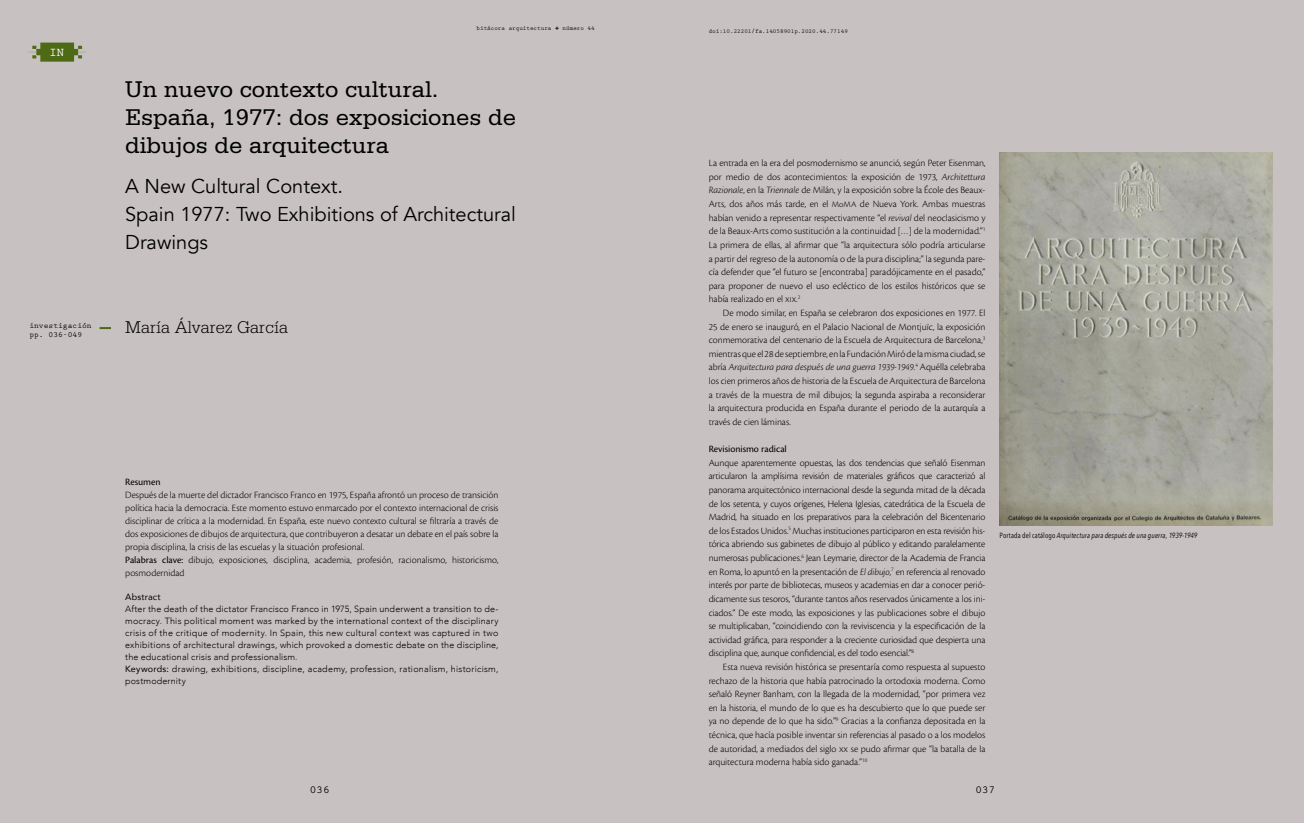
<style>
.page{position:relative;width:1304px;height:823px;background:#fff}
.page>*{position:absolute;margin:0;border:0;box-sizing:border-box;transform-origin:0 0}
.t1{font:24px/28px "Serifa Std";color:#000}
.t2{font:20px/28px "Avenir";color:#000}
.t3{font:300 18px "Serifa Std";color:#000}
.t4{font:700 12px "Prestige Elite Std";color:#fff}
.t5{font:700 11px "Prestige Elite Std";color:#000}
.t6{font:300 10px/13.6px "Cronos Pro";color:#000;text-align:justify}
.t7{font:10px "Cronos Pro";color:#000}
.t8{font:300 9px/12px "Avenir";letter-spacing:.02em;color:#000}
.t9{font:9px "Avenir";letter-spacing:.015em;color:#000}
.t10{font:700 8px/9.2px "Prestige Elite Std";color:#000}
.t11{font:italic 7.5px "Avenir Next Condensed";letter-spacing:.015em;color:#000}
.t12{font:700 6px "Prestige Elite Std";letter-spacing:-.005em;color:#000}
.s1{font-family:"Avenir Next Condensed"}
.s2{font-weight:400}
.s3{font-style:italic}
.s4{font-size:8.8px}
.s5{font-style:normal}
</style>
<div class="page">
<div style="left:0;top:0;width:1304px;height:822px;background:#c7c2c1"></div>
<img style="left:999px;top:152px;width:273px;height:373px">
<svg style="left:28px;top:43px;width:58px;height:19px"></svg>
<svg style="left:100px;top:327px;width:11px;height:2px"></svg>
<p class="t4" style="left:50px;top:46px;width:16px">IN</p>
<p class="t10" style="left:29px;top:320px;width:64px">investigación pp. 036-049</p>
<p class="t12" style="left:477px;top:25px;width:120px">bitácora arquitectura <span class="s1">+</span> número 44</p>
<h1 class="t1" style="left:125px;top:75px;width:392px">Un nuevo contexto cultural.<br>España, 1977: dos exposiciones de dibujos de arquitectura</h1>
<h2 class="t2" style="left:125px;top:173px;width:392px">A New Cultural Context.<br>Spain 1977: Two Exhibitions of Architectural<br>Drawings</h2>
<h3 class="t3" style="left:125px;top:317px;width:164px">María Álvarez García</h3>
<p class="t7" style="left:125px;top:476px;width:37px">Resumen</p>
<p class="t6" style="left:125px;top:488px;width:375px;line-height:13px;text-align:left">Después de la muerte del dictador Francisco Franco en 1975, España afrontó un proceso de transición política hacia la democracia. Este momento estuvo enmarcado por el contexto internacional de crisis disciplinar de crítica a la modernidad. En España, este nuevo contexto cultural se filtraría a través de dos exposiciones de dibujos de arquitectura, que contribuyeron a desatar un debate en el país sobre la propia disciplina, la crisis de las escuelas y la situación profesional.<br><span class="s2">Palabras clave:</span> dibujo, exposiciones, disciplina, academia, profesión, racionalismo, historicismo, posmodernidad</p>
<p class="t9" style="left:125px;top:589px;width:37px">Abstract</p>
<p class="t8" style="left:125px;top:602px;width:375px">After the death of the dictator Francisco Franco in 1975, Spain underwent a transition to de&shy;mocracy. This political moment was marked by the international context of the disciplinary crisis of the critique of modernity. In Spain, this new cultural context was captured in two exhibitions of architectural drawings, which provoked a domestic debate on the discipline, the educational crisis and professionalism.<br><span class="s2">Keywords:</span> drawing, exhibitions, discipline, academy, profession, rationalism, historicism, postmodernity</p>
<p class="t12" style="left:709px;top:28px;width:141px">doi:10.22201/fa.14058901p.2020.44.77149</p>
<p class="t6" style="left:709px;top:156px;width:278px">La entrada en la era del posmodernismo se anunció, según Peter Eisenman, por medio de dos acontecimientos: la exposición de 1973, <span class="s3">Architettura Razionale</span>, en la <span class="s3">Triennale</span> de Milán, y la exposición sobre la École des Beaux-Arts, dos años más tarde, en el <span class="s4">MoMA</span> de Nueva York. Ambas muestras habían venido a representar respectivamente “el <span class="s3">revival</span> del neoclasicismo y de la Beaux-Arts como sustitución a la continuidad […] de la modernidad.”<sup>1<br></sup>La primera de ellas, al afirmar que “la arquitectura sólo podría articularse a partir del regreso de la autonomía o de la pura disciplina;” la segunda pare&shy;cía defender que “el futuro se [encontraba] paradójicamente en el pasado,” para proponer de nuevo el uso ecléctico de los estilos históricos que se había realizado en el xix.<sup>2</sup></p>
<p class="t6" style="left:709px;top:306px;width:278px;text-indent:14px">De modo similar, en España se celebraron dos exposiciones en 1977. El 25 de enero se inauguró, en el Palacio Nacional de Montjuïc, la exposición conmemorativa del centenario de la Escuela de Arquitectura de Barcelona,<sup>3 </sup>mientras que el 28 de septiembre, en la Fundación Miró de la misma ciudad, se abría <span class="s3">Arquitectura para después de una guerra 1939-1949</span>.<sup>4</sup> Aquélla celebraba los cien primeros años de historia de la Escuela de Arquitectura de Barcelona a través de la muestra de mil dibujos; la segunda aspiraba a reconsiderar la arquitectura producida en España durante el periodo de la autarquía a través de cien láminas.</p>
<p class="t7" style="left:709px;top:443px;width:80px">Revisionismo radical</p>
<p class="t6" style="left:709px;top:455px;width:278px">Aunque aparentemente opuestas, las dos tendencias que señaló Eisenman articularon la amplísima revisión de materiales gráficos que caracterizó al panorama arquitectónico internacional desde la segunda mitad de la década de los setenta, y cuyos orígenes, Helena Iglesias, catedrática de la Escuela de Madrid, ha situado en los preparativos para la celebración del Bicentenario de los Estados Unidos.<sup>5</sup> Muchas instituciones participaron en esta revisión his&shy;tórica abriendo sus gabinetes de dibujo al público y editando paralelamente numerosas publicaciones.<sup>6</sup> Jean Leymarie, director de la Academia de Francia en Roma, lo apuntó en la presentación de <span class="s3">El dibujo</span>,<sup>7</sup> en referencia al renovado interés por parte de bibliotecas, museos y academias en dar a conocer perió&shy;dicamente sus tesoros, “durante tantos años reservados únicamente a los ini&shy;ciados.” De este modo, las exposiciones y las publicaciones sobre el dibujo se multiplicaban, “coincidiendo con la reviviscencia y la especificación de la actividad gráfica, para responder a la creciente curiosidad que despierta una disciplina que, aunque confidencial, es del todo esencial.”<sup>8</sup></p>
<p class="t6" style="left:709px;top:659px;width:278px;text-indent:14px">Esta nueva revisión histórica se presentaría como respuesta al supuesto rechazo de la historia que había patrocinado la ortodoxia moderna. Como señaló Reyner Banham, con la llegada de la modernidad, “por primera vez en la historia, el mundo de lo que es ha descubierto que lo que puede ser ya no depende de lo que ha sido.”<sup>9</sup> Gracias a la confianza depositada en la técnica, que hacía posible inventar sin referencias al pasado o a los modelos de autoridad, a mediados del siglo xx se pudo afirmar que “la batalla de la arquitectura moderna había sido ganada.”<sup>10</sup></p>
<p class="t11" style="left:999px;top:530px;width:199px"><span class="s5">Portada del catálogo</span> Arquitectura para después de una guerra, 1939-1949</p>
<p class="t5" style="left:310px;top:783px;width:21px">036</p>
<p class="t5" style="left:975px;top:783px;width:21px">037</p>
</div>
